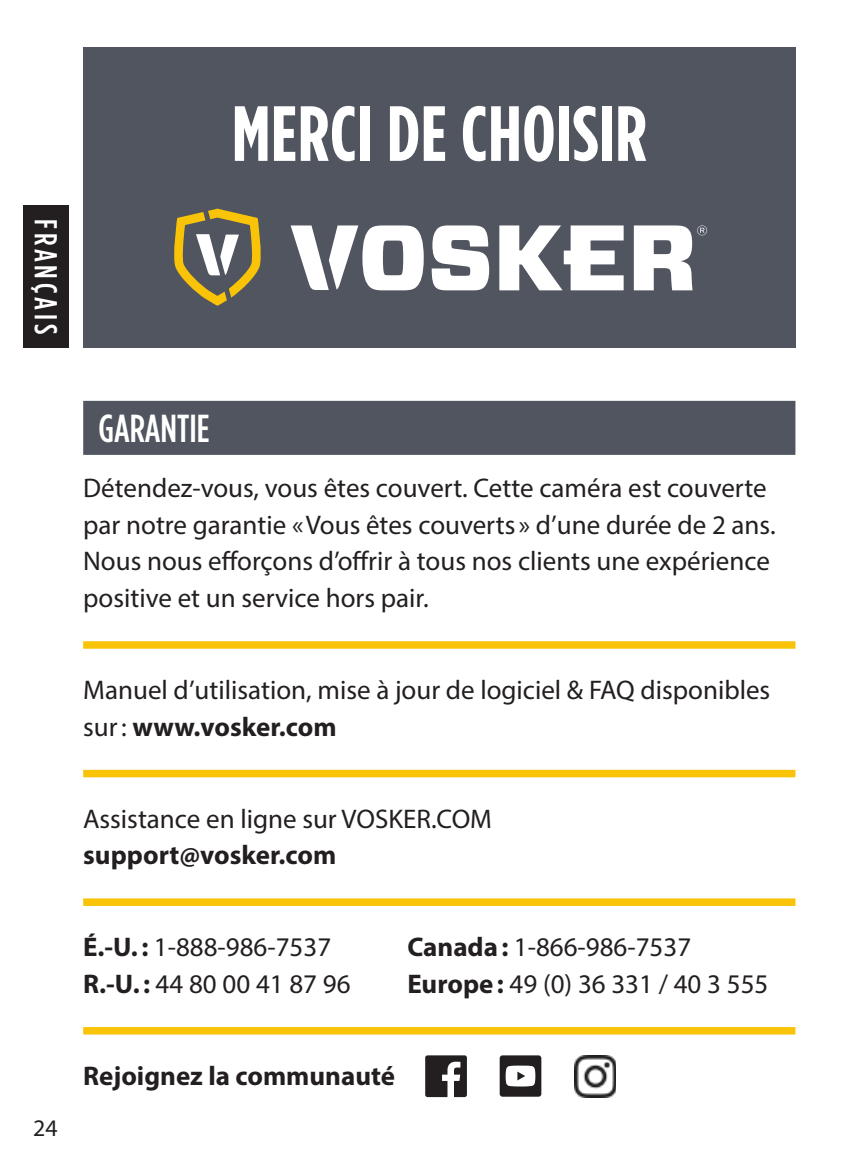
<style>
.page{position:relative;width:843px;height:1167px;background:#fff}
.page>*{position:absolute;margin:0;border:0;box-sizing:border-box;transform-origin:0 0}
.t1{font:700 78px "Gotham Condensed";letter-spacing:.01em;color:#fff}
.t2{font:500 39px "Gotham Condensed";color:#fff}
.t3{font:500 31.8px "Gotham Condensed";letter-spacing:.12em;color:#fff}
.t4{font:27px/36.6px "Myriad Pro";color:#231f20}
.t5{font:700 27px "Myriad Pro";color:#231f20}
.t6{font:23.7px "Myriad Pro";color:#231f20}
.s1{font-weight:700}
</style>
<div class="page">
<div style="left:23px;top:205px;width:45px;height:143px;background:#231f20"></div>
<div style="left:83px;top:401px;width:712px;height:54px;background:#50555f"></div>
<div style="left:83px;top:641px;width:712px;height:7px;background:#f9c307"></div>
<div style="left:83px;top:769px;width:712px;height:8px;background:#f9c307"></div>
<div style="left:83px;top:898px;width:712px;height:7px;background:#f9c307"></div>
<div style="left:83px;top:1027px;width:712px;height:7px;background:#f9c307"></div>
<img style="left:574px;top:1055px;width:41px;height:41px">
<svg style="left:425px;top:1055px;width:42px;height:42px"></svg>
<svg style="left:499px;top:1055px;width:42px;height:41px"></svg>
<div style="left:83px;top:48px;width:712px;height:300px;background:#50555f"></div>
<svg style="left:174px;top:209px;width:87px;height:97px"></svg>
<svg style="left:290px;top:225px;width:133px;height:65px"></svg>
<svg style="left:431px;top:225px;width:58px;height:65px"></svg>
<svg style="left:499px;top:225px;width:124px;height:65px"></svg>
<svg style="left:633px;top:225px;width:74px;height:65px"></svg>
<p class="t3" style="left:64px;top:219px;width:116px;rotate:90deg">FRANÇAIS</p>
<h1 class="t1" style="left:232px;top:88px;width:416px">MERCI DE CHOISIR</h1>
<h2 class="t2" style="left:98px;top:406px;width:113px">GARANTIE</h2>
<p class="t4" style="left:83px;top:469px;width:693px">Détendez-vous, vous êtes couvert. Cette caméra est couverte par notre garantie «Vous êtes couverts » d’une durée de 2 ans.<br>Nous nous efforçons d’offrir à tous nos clients une expérience positive et un service hors pair.</p>
<p class="t4" style="left:83px;top:671px;width:688px">Manuel d’utilisation, mise à jour de logiciel &amp; FAQ disponibles sur: <span class="s1">www.vosker.com</span></p>
<p class="t4" style="left:83px;top:799px;width:410px">Assistance en ligne sur VOSKER.COM</p>
<p class="t5" style="left:83px;top:837px;width:254px">support@vosker.com</p>
<p class="t4" style="left:83px;top:928px;width:249px"><span class="s1">É.-U.:</span> 1-888-986-7537</p>
<p class="t4" style="left:407px;top:928px;width:285px"><span class="s1">Canada:</span> 1-866-986-7537</p>
<p class="t4" style="left:83px;top:965px;width:269px"><span class="s1">R.-U.:</span> 44 80 00 41 87 96</p>
<p class="t4" style="left:407px;top:965px;width:362px"><span class="s1">Europe:</span> 49 (0) 36 331 / 40 3 555</p>
<p class="t6" style="left:33px;top:1113px;width:26px">24</p>
<p class="t5" style="left:83px;top:1058px;width:313px">Rejoignez la communauté</p>
</div>
